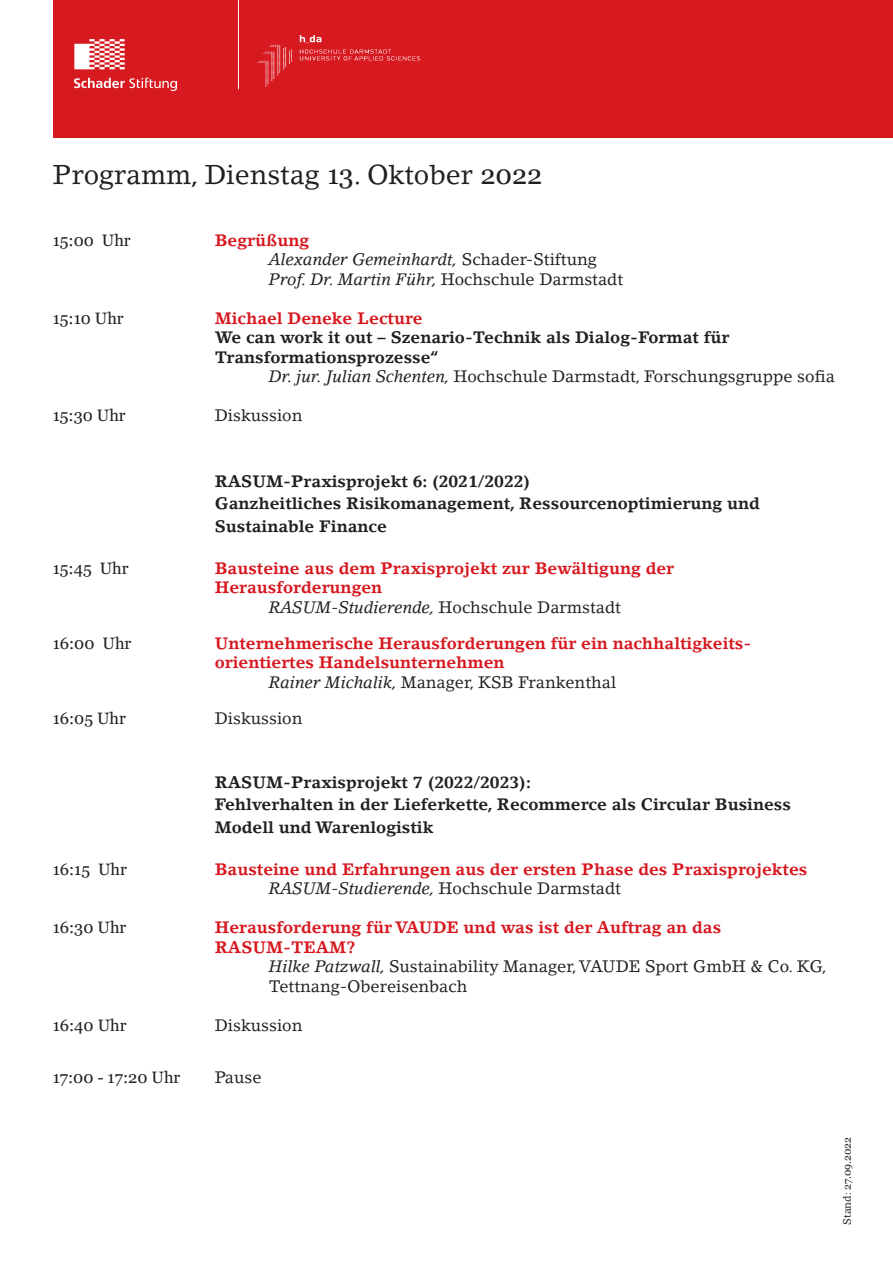
<style>
.page{position:relative;width:893px;height:1263px;background:#fff}
.page>*{position:absolute;margin:0;border:0;box-sizing:border-box;transform-origin:0 0}
.t1{font:27px "Lino Letter Std";color:#231f20}
.Aufzählungszeichen{font:700 16.5px "Lino Letter Std";color:#d7171f}
.Aufzählungszeichen-2{font:700 16.5px "Lino Letter Std";color:#231f20}
.Aufzählungszeichen-3{font:16.5px/19.5px "Lino Letter Std";color:#231f20}
.Aufzählungszeichen-4{font:16.5px "Georgia";color:#231f20}
.t2{font:italic 16.5px "Lino Letter Std";color:#231f20}
.t3{font:10.5px "Georgia";color:#231f20}
.s1{font-family:"Georgia"}
.s2{font-style:normal}
.s3{font-style:italic}
.s4{font-family:"Lino Letter Std"}
</style>
<div class="page">
<div style="left:54px;top:0;width:839px;height:138px;background:#d71920"></div>
<img style="left:74px;top:39px;width:102px;height:51px">
<hr style="left:238px;top:0;width:1px;height:89px;background:#fff">
<img style="left:237px;top:24px;width:184px;height:66px">
<p class="t1" style="left:53px;top:158px;width:491px">Programm, Dienstag <span class="s1">13</span>. Oktober <span class="s1">2022</span></p>
<p class="Aufzählungszeichen-4" style="left:53px;top:230px;width:80px">15:00 Uhr</p>
<p class="Aufzählungszeichen" style="left:215px;top:230px;width:96px">Begrüßung</p>
<p class="t2" style="left:269px;top:249px;width:330px">Alexander Gemeinhardt, <span class="s2">Schader-Stiftung</span></p>
<p class="t2" style="left:269px;top:269px;width:356px">Prof. Dr. Martin Führ, <span class="s2">Hochschule Darmstadt</span></p>
<p class="Aufzählungszeichen-4" style="left:53px;top:308px;width:73px">15:10 Uhr</p>
<p class="Aufzählungszeichen" style="left:215px;top:308px;width:209px">Michael Deneke Lecture</p>
<p class="Aufzählungszeichen-2" style="left:215px;top:327px;width:516px">We can work it out – Szenario-Technik als Dialog-Format für</p>
<p class="Aufzählungszeichen-2" style="left:215px;top:347px;width:225px">Transformationsprozesse“</p>
<p class="Aufzählungszeichen-3" style="left:269px;top:367px;width:568px"><span class="s3">Dr. jur. Julian Schenten,</span> Hochschule Darmstadt, Forschungsgruppe sofia</p>
<p class="Aufzählungszeichen-4" style="left:53px;top:405px;width:75px">15:30 Uhr</p>
<p class="Aufzählungszeichen-3" style="left:215px;top:406px;width:89px">Diskussion</p>
<p class="Aufzählungszeichen-2" style="left:215px;top:471px;width:317px">RASUM-Praxisprojekt 6: (2021/2022)</p>
<p class="Aufzählungszeichen-2" style="left:215px;top:494px;width:547px">Ganzheitliches Risikomanagement, Ressourcenoptimierung und</p>
<p class="Aufzählungszeichen-2" style="left:215px;top:516px;width:174px">Sustainable Finance</p>
<p class="Aufzählungszeichen-4" style="left:53px;top:558px;width:77px">15:45 Uhr</p>
<p class="Aufzählungszeichen" style="left:215px;top:558px;width:461px">Bausteine aus dem Praxisprojekt zur Bewältigung der</p>
<p class="Aufzählungszeichen" style="left:215px;top:578px;width:169px">Herausforderungen</p>
<p class="Aufzählungszeichen-3" style="left:269px;top:597px;width:354px"><span class="s3">RASUM-Studierende,</span> Hochschule Darmstadt</p>
<p class="Aufzählungszeichen-4" style="left:53px;top:633px;width:80px">16:00 Uhr</p>
<p class="Aufzählungszeichen" style="left:215px;top:633px;width:538px">Unternehmerische Herausforderungen für ein nachhaltigkeits-</p>
<p class="Aufzählungszeichen" style="left:215px;top:653px;width:291px">orientiertes Handelsunternehmen</p>
<p class="Aufzählungszeichen-3" style="left:269px;top:672px;width:349px"><span class="s3">Rainer Michalik,</span> Manager, KSB Frankenthal</p>
<p class="Aufzählungszeichen-4" style="left:53px;top:708px;width:75px">16:05 Uhr</p>
<p class="Aufzählungszeichen-3" style="left:215px;top:708px;width:89px">Diskussion</p>
<p class="Aufzählungszeichen-2" style="left:215px;top:772px;width:318px">RASUM-Praxisprojekt 7 (2022/2023):</p>
<p class="Aufzählungszeichen-2" style="left:215px;top:794px;width:578px">Fehlverhalten in der Lieferkette, Recommerce als Circular Business</p>
<p class="Aufzählungszeichen-2" style="left:215px;top:817px;width:220px">Modell und Warenlogistik</p>
<p class="Aufzählungszeichen-4" style="left:53px;top:859px;width:76px">16:15 Uhr</p>
<p class="Aufzählungszeichen" style="left:215px;top:859px;width:594px">Bausteine und Erfahrungen aus der ersten Phase des Praxisprojektes</p>
<p class="Aufzählungszeichen-3" style="left:269px;top:878px;width:354px"><span class="s3">RASUM-Studierende,</span> Hochschule Darmstadt</p>
<p class="Aufzählungszeichen-4" style="left:53px;top:917px;width:75px">16:30 Uhr</p>
<p class="Aufzählungszeichen" style="left:215px;top:917px;width:508px">Herausforderung für VAUDE und was ist der Auftrag an das</p>
<p class="Aufzählungszeichen" style="left:215px;top:937px;width:142px">RASUM-TEAM?</p>
<p class="Aufzählungszeichen-3" style="left:269px;top:956px;width:559px"><span class="s3">Hilke Patzwall,</span> Sustainability Manager, VAUDE Sport GmbH &amp; Co. KG,<br>Tettnang-Obereisenbach</p>
<p class="Aufzählungszeichen-4" style="left:53px;top:1015px;width:75px">16:40 Uhr</p>
<p class="Aufzählungszeichen-3" style="left:215px;top:1015px;width:89px">Diskussion</p>
<p class="Aufzählungszeichen-4" style="left:53px;top:1067px;width:129px">17:00 - 17:20 Uhr</p>
<p class="Aufzählungszeichen-3" style="left:215px;top:1067px;width:48px">Pause</p>
<p class="t3" style="left:841px;top:1225px;width:89px;rotate:-90deg"><span class="s4">Stand:</span> 27.09.2022</p>
</div>
